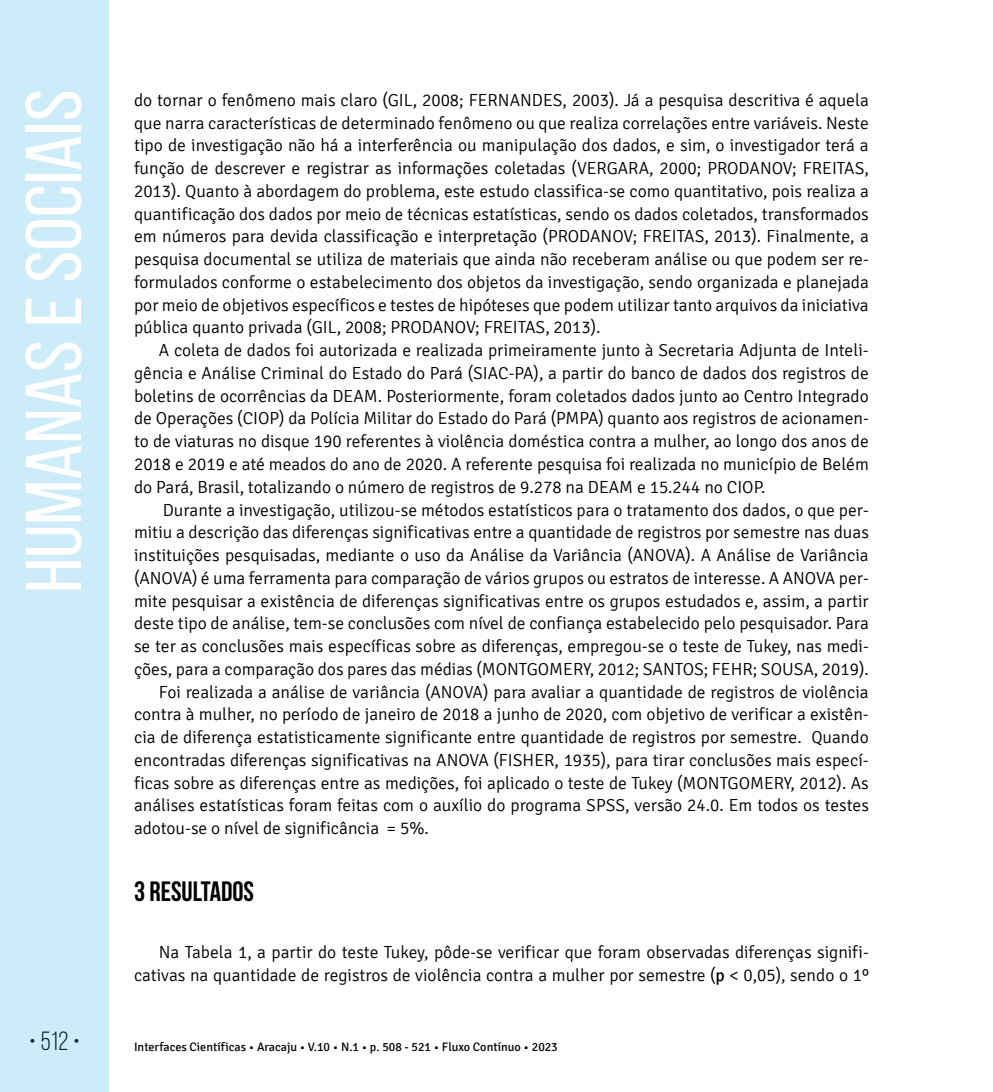
<style>
.page{position:relative;width:993px;height:1092px;background:#fff}
.page>*{position:absolute;margin:0;border:0;box-sizing:border-box;transform-origin:0 0}
.t1{font:78.75px "Bebas Neue";color:#fff;scale:1.09 1}
.t2{font:700 28px "Bebas Neue";color:#000}
.t3{font:26.25px "Bebas Neue";color:#000}
.t4{font:300 17.5px/22.8px "Signika";color:#000;text-align:justify}
.t5{font:12.25px "Signika";color:#000}
.s1{font-weight:400}
</style>
<div class="page">
<div style="left:0;top:0;width:109px;height:1091px;background:#cdecf9"></div>
<h1 class="t1" style="left:11px;top:593px;width:463px;rotate:-90deg">Humanas e Sociais</h1>
<p class="t4" style="left:134px;top:89px;width:736px">do tornar o fenômeno mais claro (GIL, 2008; FERNANDES, 2003). Já a pesquisa descritiva é aquela que narra características de determinado fenômeno ou que realiza correlações entre variáveis. Neste tipo de investigação não há a interferência ou manipulação dos dados, e sim, o investigador terá a função de descrever e registrar as informações coletadas (VERGARA, 2000; PRODANOV; FREITAS, 2013). Quanto à abordagem do problema, este estudo classifica-se como quantitativo, pois realiza a quantificação dos dados por meio de técnicas estatísticas, sendo os dados coletados, transformados em números para devida classificação e interpretação (PRODANOV; FREITAS, 2013). Finalmente, a pesquisa documental se utiliza de materiais que ainda não receberam análise ou que podem ser re&shy;formulados conforme o estabelecimento dos objetos da investigação, sendo organizada e planejada por meio de objetivos específicos e testes de hipóteses que podem utilizar tanto arquivos da iniciativa pública quanto privada (GIL, 2008; PRODANOV; FREITAS, 2013).</p>
<p class="t4" style="left:134px;top:339px;width:736px;text-indent:25px">A coleta de dados foi autorizada e realizada primeiramente junto à Secretaria Adjunta de Inteli&shy;gência e Análise Criminal do Estado do Pará (SIAC-PA), a partir do banco de dados dos registros de boletins de ocorrências da DEAM. Posteriormente, foram coletados dados junto ao Centro Integrado de Operações (CIOP) da Polícia Militar do Estado do Pará (PMPA) quanto aos registros de acionamen&shy;to de viaturas no disque 190 referentes à violência doméstica contra a mulher, ao longo dos anos de 2018 e 2019 e até meados do ano de 2020. A referente pesquisa foi realizada no município de Belém do Pará, Brasil, totalizando o número de registros de 9.278 na DEAM e 15.244 no CIOP.</p>
<p class="t4" style="left:163px;top:498px;width:707px">Durante a investigação, utilizou-se métodos estatísticos para o tratamento dos dados, o que per-</p>
<p class="t4" style="left:134px;top:521px;width:736px">mitiu a descrição das diferenças significativas entre a quantidade de registros por semestre nas duas</p>
<p class="t4" style="left:134px;top:544px;width:736px">instituições pesquisadas, mediante o uso da Análise da Variância (ANOVA). A Análise de Variância</p>
<p class="t4" style="left:134px;top:567px;width:736px">(ANOVA) é uma ferramenta para comparação de vários grupos ou estratos de interesse. A ANOVA per-</p>
<p class="t4" style="left:134px;top:589px;width:736px">mite pesquisar a existência de diferenças significativas entre os grupos estudados e, assim, a partir</p>
<p class="t4" style="left:134px;top:612px;width:736px">deste tipo de análise, tem-se conclusões com nível de confiança estabelecido pelo pesquisador. Para</p>
<p class="t4" style="left:134px;top:635px;width:736px">se ter as conclusões mais específicas sobre as diferenças, empregou-se o teste de Tukey, nas medi-</p>
<p class="t4" style="left:134px;top:658px;width:736px">ções, para a comparação dos pares das médias (MONTGOMERY, 2012; SANTOS; FEHR; SOUSA, 2019).</p>
<p class="t4" style="left:159px;top:680px;width:711px">Foi realizada a análise de variância (ANOVA) para avaliar a quantidade de registros de violência</p>
<p class="t4" style="left:134px;top:703px;width:736px">contra à mulher, no período de janeiro de 2018 a junho de 2020, com objetivo de verificar a existên-</p>
<p class="t4" style="left:134px;top:726px;width:736px">cia de diferença estatisticamente significante entre quantidade de registros por semestre. Quando</p>
<p class="t4" style="left:134px;top:749px;width:736px">encontradas diferenças significativas na ANOVA (FISHER, 1935), para tirar conclusões mais especí-</p>
<p class="t4" style="left:134px;top:771px;width:736px">ficas sobre as diferenças entre as medições, foi aplicado o teste de Tukey (MONTGOMERY, 2012). As</p>
<p class="t4" style="left:134px;top:794px;width:736px">análises estatísticas foram feitas com o auxílio do programa SPSS, versão 24.0. Em todos os testes</p>
<p class="t4" style="left:134px;top:817px;width:296px">adotou-se o nível de significância α = 5%.</p>
<h2 class="t2" style="left:134px;top:876px;width:121px">3 RESULTADOS</h2>
<p class="t4" style="left:134px;top:940px;width:736px;text-align:right">Na Tabela 1, a partir do teste Tukey, pôde-se verificar que foram observadas diferenças signifi&shy;cativas na quantidade de registros de violência contra a mulher por semestre (<span class="s1">p</span> &lt; 0,05), sendo o 1º</p>
<h3 class="t3" style="left:29px;top:1026px;width:52px">• 512 •</h3>
<p class="t5" style="left:134px;top:1040px;width:425px">Interfaces Científicas • Aracaju • V.10 • N.1 • p. 508 - 521 • Fluxo Contínuo • 2023</p>
</div>
